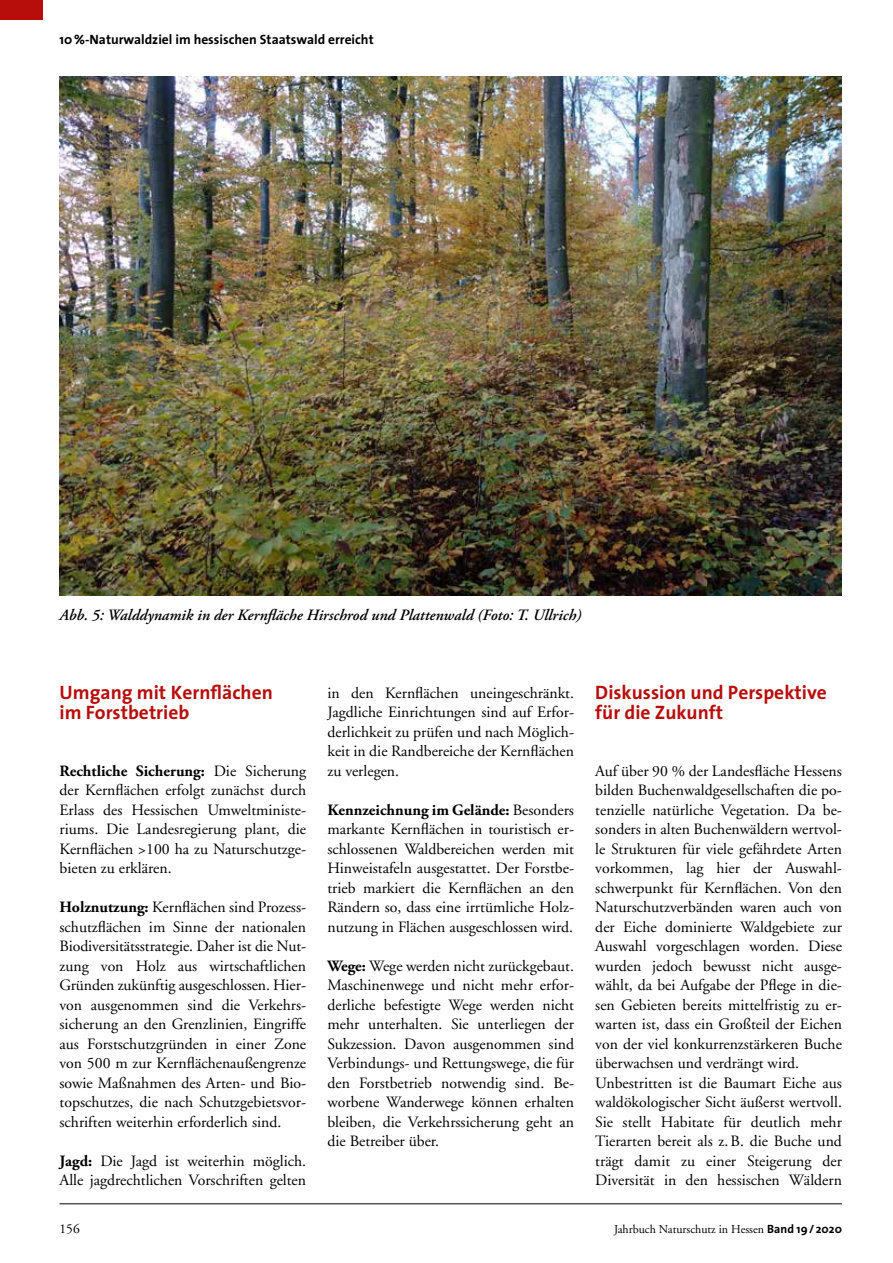
<style>
.page{position:relative;width:893px;height:1263px;background:#fff}
.page>*{position:absolute;margin:0;border:0;box-sizing:border-box;transform-origin:0 0}
.t1{font:700 19.5px/19.5px "The Sans";color:#b70e0c}
.t2{font:15.75px/19.5px "Adobe Garamond";color:#000;text-align:justify}
.t3{font:italic 600 15.75px "Adobe Garamond Pro";color:#000}
.t4{font:700 15.75px "Adobe Garamond Pro";color:#000}
.t5{font:700 13.5px "The Sans";color:#000}
.t6{font:13.5px "Adobe Garamond";color:#000}
.t7{font:12px "Adobe Garamond";color:#000}
.s1{font-family:"Adobe Garamond";font-weight:400}
.s2{font-family:"Adobe Garamond Pro";font-weight:700}
.s3{font-family:"The Sans";font-weight:700}
</style>
<div class="page">
<hr style="left:60px;top:1203px;width:782px;height:1px;background:#000">
<div style="left:0;top:0;width:43px;height:20px;background:#b70e0c"></div>
<img style="left:60px;top:77px;width:782px;height:518px">
<p class="t5" style="left:60px;top:28px;width:316px">10%-Naturwaldziel im hessischen Staatswald erreicht</p>
<p class="t3" style="left:60px;top:605px;width:523px">Abb. 5: Walddynamik in der Kernfläche Hirschrod und Plattenwald (Foto: T. Ullrich)</p>
<p class="t1" style="left:60px;top:682px;width:215px">Umgang mit Kernflächen im Forstbetrieb</p>
<p class="t4" style="left:60px;top:761px;width:248px">Rechtliche Sicherung: <span class="s1">Die Sicherung</span></p>
<p class="t2" style="left:60px;top:781px;width:248px">der Kernflächen erfolgt zunächst durch Erlass des Hessischen Umweltministe&shy;riums. Die Landesregierung plant, die Kernflächen &gt;100 ha zu Naturschutzge&shy;bieten zu erklären.</p>
<p class="t2" style="left:60px;top:898px;width:248px"><span class="s2">Holznutzung:</span> Kernflächen sind Prozess&shy;schutzflächen im Sinne der nationalen Biodiversitätsstrategie. Daher ist die Nut&shy;zung von Holz aus wirtschaftlichen Gründen zukünftig ausgeschlossen. Hier&shy;von ausgenommen sind die Verkehrs&shy;sicherung an den Grenzlinien, Eingriffe aus Forstschutzgründen in einer Zone von 500 m zur Kernflächenaußengrenze sowie Maßnahmen des Arten- und Bio&shy;topschutzes, die nach Schutzgebietsvor&shy;schriften weiterhin erforderlich sind.</p>
<p class="t2" style="left:60px;top:1151px;width:248px"><span class="s2">Jagd:</span> Die Jagd ist weiterhin möglich.<br>Alle jagdrechtlichen Vorschriften gelten</p>
<p class="t2" style="left:327px;top:683px;width:248px">in den Kernflächen uneingeschränkt.<br>Jagdliche Einrichtungen sind auf Erfor&shy;derlichkeit zu prüfen und nach Möglich&shy;keit in die Randbereiche der Kernflächen zu verlegen.</p>
<p class="t4" style="left:327px;top:800px;width:248px">Kennzeichnung im Gelände: <span class="s1">Besonders</span></p>
<p class="t2" style="left:327px;top:820px;width:248px">markante Kernflächen in touristisch er&shy;schlossenen Waldbereichen werden mit Hinweistafeln ausgestattet. Der Forstbe&shy;trieb markiert die Kernflächen an den Rändern so, dass eine irrtümliche Holz&shy;nutzung in Flächen ausgeschlossen wird.</p>
<p class="t2" style="left:327px;top:956px;width:248px"><span class="s2">Wege:</span> Wege werden nicht zurückgebaut.<br>Maschinenwege und nicht mehr erfor&shy;derliche befestigte Wege werden nicht mehr unterhalten. Sie unterliegen der Sukzession. Davon ausgenommen sind Verbindungs- und Rettungswege, die für den Forstbetrieb notwendig sind. Be&shy;worbene Wanderwege können erhalten bleiben, die Verkehrssicherung geht an die Betreiber über.</p>
<p class="t1" style="left:595px;top:682px;width:233px">Diskussion und Perspektive für die Zukunft</p>
<p class="t2" style="left:595px;top:761px;width:248px;text-align:left">Auf über 90 % der Landesfläche Hessens bilden Buchenwaldgesellschaften die po&shy;tenzielle natürliche Vegetation. Da be&shy;sonders in alten Buchenwäldern wertvol&shy;le Strukturen für viele gefährdete Arten vorkommen, lag hier der Auswahl&shy;schwerpunkt für Kernflächen. Von den Naturschutzverbänden waren auch von der Eiche dominierte Waldgebiete zur Auswahl vorgeschlagen worden. Diese wurden jedoch bewusst nicht ausge&shy;wählt, da bei Aufgabe der Pflege in die&shy;sen Gebieten bereits mittelfristig zu er&shy;warten ist, dass ein Großteil der Eichen von der viel konkurrenzstärkeren Buche überwachsen und verdrängt wird.<br>Unbestritten ist die Baumart Eiche aus waldökologischer Sicht äußerst wertvoll.<br>Sie stellt Habitate für deutlich mehr Tierarten bereit als z.B. die Buche und trägt damit zu einer Steigerung der Diversität in den hessischen Wäldern</p>
<p class="t6" style="left:60px;top:1222px;width:22px">156</p>
<p class="t7" style="left:614px;top:1223px;width:229px">Jahrbuch Naturschutz in Hessen <span class="s3">Band 19/ 2020</span></p>
</div>
